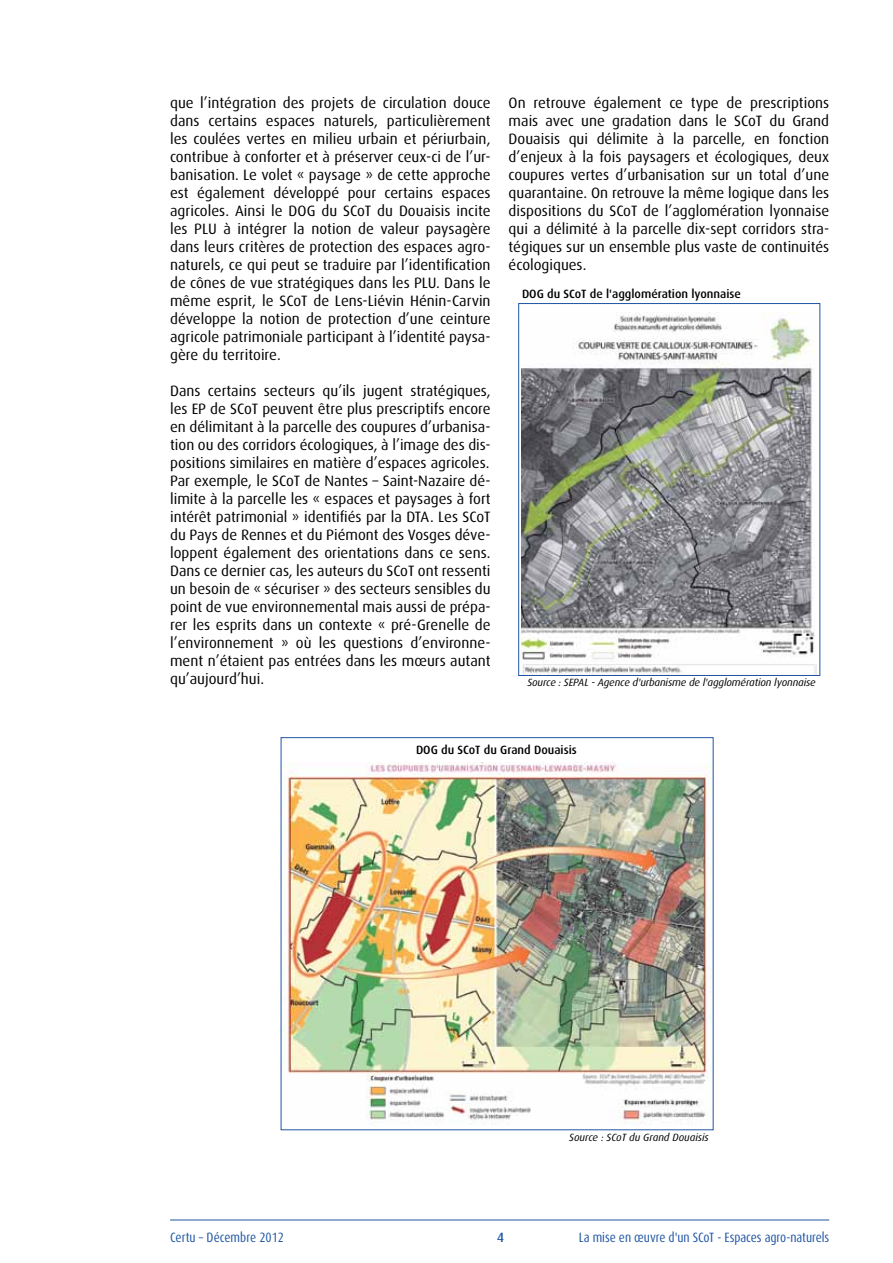
<style>
.page{position:relative;width:893px;height:1263px;background:#fff}
.page>*{position:absolute;margin:0;border:0;box-sizing:border-box;transform-origin:0 0}
.t1{font:15px/18px "Dax OT";color:#000;text-align:justify}
.t2{font:condensed 13.5px "Dax OT";letter-spacing:-.005em;color:#2055a4}
.t3{font:500 13.5px "Dax OT";color:#2055a4}
.t4{font:500 12px "Dax OT";color:#000}
.t5{font:italic 10.5px "Dax OT";letter-spacing:-.01em;color:#000}
</style>
<div class="page">
<hr style="left:170px;top:1219px;width:659px;height:1px;background:#2055a4">
<img style="left:522px;top:312px;width:295px;height:362px">
<div style="left:518px;top:303px;width:302px;height:373px;border:1px solid #2055a4"></div>
<img style="left:280px;top:762px;width:434px;height:368px">
<p class="t1" style="left:170px;top:94px;width:322px">que l’intégration des projets de circulation douce dans certains espaces naturels, particulièrement les coulées vertes en milieu urbain et périurbain, contribue à conforter et à préserver ceux-ci de l’ur&shy;banisation. Le volet « paysage » de cette approche est également développé pour certains espaces agricoles. Ainsi le DOG du SCoT du Douaisis incite les PLU à intégrer la notion de valeur paysagère dans leurs critères de protection des espaces agro&shy;naturels, ce qui peut se traduire par l’identification de cônes de vue stratégiques dans les PLU. Dans le même esprit, le SCoT de Lens-Liévin Hénin-Carvin développe la notion de protection d’une ceinture agricole patrimoniale participant à l’identité paysa&shy;gère du territoire.</p>
<p class="t1" style="left:170px;top:382px;width:322px">Dans certains secteurs qu’ils jugent stratégiques, les EP de SCoT peuvent être plus prescriptifs encore en délimitant à la parcelle des coupures d’urbanisa&shy;tion ou des corridors écologiques, à l’image des dis&shy;positions similaires en matière d’espaces agricoles.<br>Par exemple, le SCoT de Nantes – Saint-Nazaire dé&shy;limite à la parcelle les « espaces et paysages à fort intérêt patrimonial » identifiés par la DTA. Les SCoT du Pays de Rennes et du Piémont des Vosges déve&shy;loppent également des orientations dans ce sens.<br>Dans ce dernier cas, les auteurs du SCoT ont ressenti un besoin de « sécuriser » des secteurs sensibles du point de vue environnemental mais aussi de prépa&shy;rer les esprits dans un contexte « pré-Grenelle de l’environnement » où les questions d’environne&shy;ment n’étaient pas entrées dans les mœurs autant qu’aujourd’hui.</p>
<p class="t1" style="left:509px;top:94px;width:322px">On retrouve également ce type de prescriptions mais avec une gradation dans le SCoT du Grand Douaisis qui délimite à la parcelle, en fonction d’enjeux à la fois paysagers et écologiques, deux coupures vertes d’urbanisation sur un total d’une quarantaine. On retrouve la même logique dans les dispositions du SCoT de l’agglomération lyonnaise qui a délimité à la parcelle dix-sept corridors stra&shy;tégiques sur un ensemble plus vaste de continuités écologiques.</p>
<p class="t4" style="left:522px;top:287px;width:220px">DOG du SCoT de l'agglomération lyonnaise</p>
<p class="t5" style="left:527px;top:676px;width:290px">Source : SEPAL - Agence d'urbanisme de l'agglomération lyonnaise</p>
<p class="t4" style="left:416px;top:743px;width:162px">DOG du SCoT du Grand Douaisis</p>
<p class="t5" style="left:569px;top:1131px;width:141px">Source : SCoT du Grand Douaisis</p>
<p class="t2" style="left:170px;top:1229px;width:116px">Certu – Décembre 2012</p>
<p class="t3" style="left:497px;top:1230px;width:9px">4</p>
<p class="t2" style="left:579px;top:1229px;width:252px">La mise en œuvre d'un SCoT - Espaces agro-naturels</p>
</div>
